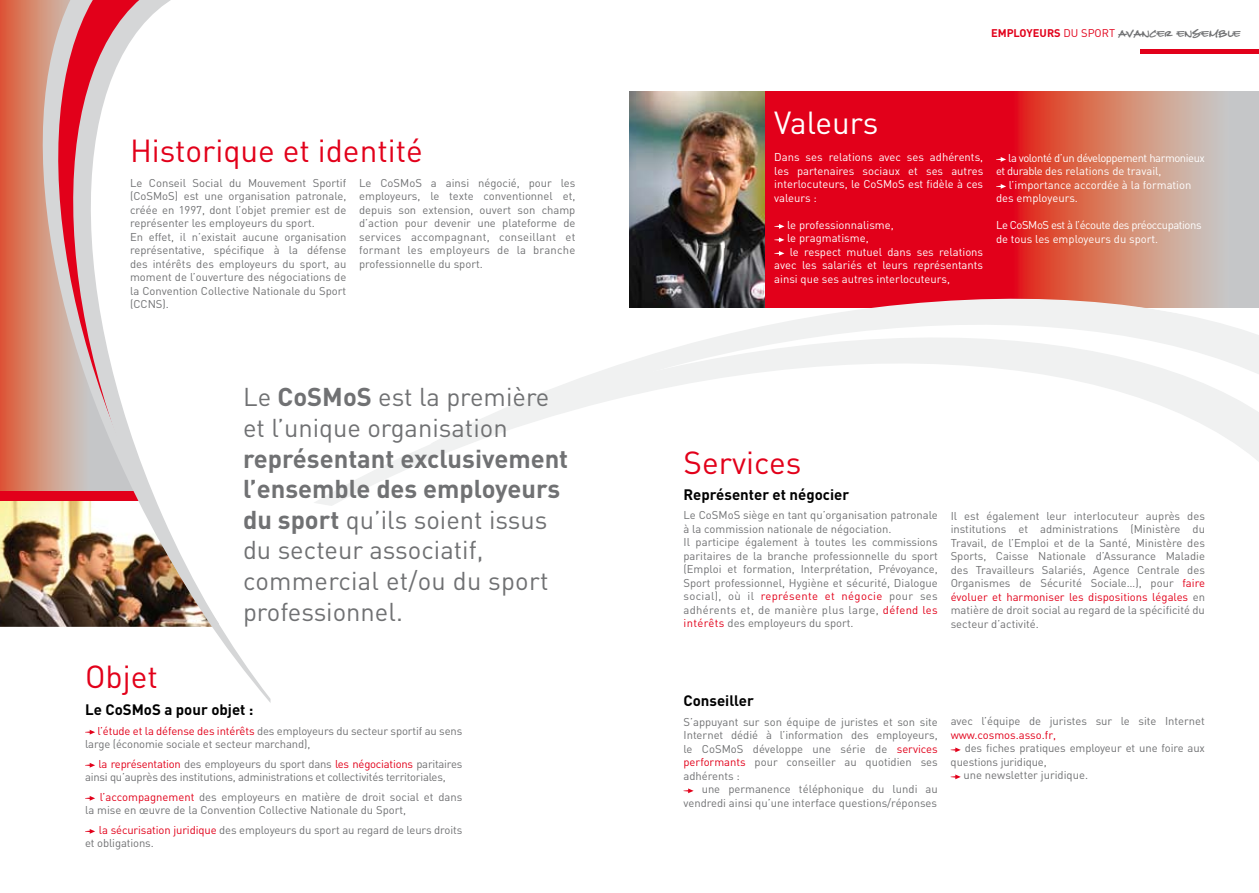
<style>
.page{position:relative;width:1259px;height:893px;background:#fff}
.page>*{position:absolute;margin:0;border:0;box-sizing:border-box;transform-origin:0 0}
.t1{font:31.5px "DIN";color:#e2001a}
.t2{font:31.5px "DIN";letter-spacing:-.005em;color:#fff}
.t3{font:25.5px/30.6px "DIN";color:#707173}
.t4{font:700 15px "DIN";color:#000}
.t5{font:12.15px "Divine";color:#707173}
.t6{font:11.25px/13.5px "DIN";color:#707173}
.t7{font:11.25px/13.5px "DIN";color:#fff;text-align:justify}
.t8{font:11.25px/13.5px "DIN";letter-spacing:-.02em;color:#707173}
.t9{font:11.25px/13.5px "DIN";letter-spacing:-.04em;color:#fff}
.t10{font:11.25px "DIN";color:#e2001a}
.s1{font-weight:700}
.s2{color:#e2001a}
.s3{font-family:"DIN";font-weight:700;font-size:11.1px;color:#e2001a}
.s4{font-family:"DIN";font-size:11.1px;color:#e2001a}
</style>
<div class="page">
<img style="left:0;top:507px;width:43px;height:120px">
<svg style="left:683px;top:788px;width:10px;height:5px"></svg>
<svg style="left:950px;top:747px;width:10px;height:5px"></svg>
<svg style="left:950px;top:774px;width:10px;height:5px"></svg>
<svg style="left:765px;top:91px;width:494px;height:159px;background:#db4247"></svg>
<svg style="left:765px;top:250px;width:494px;height:39px;background:#da4349"></svg>
<svg style="left:314px;top:289px;width:945px;height:217px"></svg>
<svg style="left:0;top:0;width:43px;height:507px;background:#d97558"></svg>
<svg style="left:43px;top:0;width:227px;height:702px"></svg>
<svg style="left:85px;top:730px;width:10px;height:5px"></svg>
<svg style="left:85px;top:763px;width:10px;height:5px"></svg>
<svg style="left:85px;top:796px;width:10px;height:5px"></svg>
<svg style="left:85px;top:829px;width:10px;height:5px"></svg>
<div style="left:1140px;top:49px;width:119px;height:5px;background:#e2001a"></div>
<svg style="left:774px;top:224px;width:10px;height:5px"></svg>
<svg style="left:774px;top:237px;width:10px;height:5px"></svg>
<svg style="left:774px;top:251px;width:10px;height:5px"></svg>
<svg style="left:996px;top:157px;width:10px;height:5px"></svg>
<svg style="left:996px;top:184px;width:10px;height:5px"></svg>
<img style="left:629px;top:91px;width:136px;height:216px">
<h1 class="t1" style="left:130px;top:131px;width:294px">Historique et identité</h1>
<p class="t6" style="left:130px;top:176px;width:218px">Le Conseil Social du Mouvement Sportif (CoSMoS) est une organisation patronale, créée en 1997, dont l’objet premier est de représenter les employeurs du sport.<br>En effet, il n’existait aucune organisation représentative, spécifique à la défense des intérêts des employeurs du sport, au moment de l’ouverture des négociations de la Convention Collective Nationale du Sport (CCNS).</p>
<p class="t6" style="left:359px;top:176px;width:218px;text-align:justify">Le CoSMoS a ainsi négocié, pour les employeurs, le texte conventionnel et, depuis son extension, ouvert son champ d’action pour devenir une plateforme de services accompagnant, conseillant et formant les employeurs de la branche professionnelle du sport.</p>
<h2 class="t3" style="left:243px;top:381px;width:308px">Le <span class="s1">CoSMoS</span> est la première et l’unique organisation</h2>
<h2 class="t3" style="left:243px;top:443px;width:327px"><span class="s1">représentant exclusivement l’ensemble des employeurs du sport</span> qu’ils soient issus du secteur associatif, commercial et/ou du sport professionnel.</h2>
<h1 class="t1" style="left:85px;top:657px;width:74px">Objet</h1>
<h3 class="t4" style="left:85px;top:700px;width:170px">Le CoSMoS a pour objet :</h3>
<p class="t6" style="left:85px;top:723px;width:379px;text-indent:12px"><span class="s2">l’étude et la défense des intérêts</span> des employeurs du secteur sportif au sens large (économie sociale et secteur marchand),</p>
<p class="t8" style="left:85px;top:757px;width:379px;text-indent:13px"><span class="s2">la représentation</span> des employeurs du sport dans <span class="s2">les négociations</span> paritaires ainsi qu’auprès des institutions, administrations et collectivités territoriales,</p>
<p class="t6" style="left:85px;top:790px;width:379px;text-indent:15px"><span class="s2">l’accompagnement</span> des employeurs en matière de droit social et dans la mise en œuvre de la Convention Collective Nationale du Sport,</p>
<p class="t6" style="left:85px;top:823px;width:379px;text-indent:14px"><span class="s2">la sécurisation juridique</span> des employeurs du sport au regard de leurs droits et obligations.</p>
<p class="t5" style="left:991px;top:26px;width:251px"><span class="s3">EMPLOYEURS</span> <span class="s4">DU SPORT</span> Avancer ensemble</p>
<h1 class="t2" style="left:774px;top:103px;width:106px">Valeurs</h1>
<p class="t7" style="left:774px;top:150px;width:210px">Dans ses relations avec ses adhérents, les partenaires sociaux et ses autres interlocuteurs, le CoSMoS est fidèle à ces valeurs :</p>
<p class="t7" style="left:787px;top:218px;width:108px">le professionnalisme,</p>
<p class="t7" style="left:787px;top:231px;width:83px">le pragmatisme,</p>
<p class="t7" style="left:789px;top:245px;width:195px">le respect mutuel dans ses relations</p>
<p class="t7" style="left:774px;top:258px;width:210px">avec les salariés et leurs représentants</p>
<p class="t7" style="left:774px;top:272px;width:177px">ainsi que ses autres interlocuteurs,</p>
<p class="t9" style="left:996px;top:151px;width:210px;text-indent:12px">la volonté d’un développement harmonieux et durable des relations de travail,</p>
<p class="t7" style="left:996px;top:178px;width:197px;text-indent:13px">l’importance accordée à la formation des employeurs.</p>
<p class="t9" style="left:996px;top:218px;width:207px">Le CoSMoS est à l’écoute des préoccupations de tous les employeurs du sport.</p>
<h1 class="t1" style="left:683px;top:443px;width:119px">Services</h1>
<h3 class="t4" style="left:683px;top:484px;width:167px">Représenter et négocier</h3>
<p class="t6" style="left:683px;top:508px;width:256px">Le CoSMoS siège en tant qu’organisation patronale à la commission nationale de négociation.<br>Il participe également à toutes les commissions paritaires de la branche professionnelle du sport (Emploi et formation, Interprétation, Prévoyance, Sport professionnel, Hygiène et sécurité, Dialogue social), où il <span class="s2">représente et négocie</span> pour ses adhérents et, de manière plus large, <span class="s2">défend les intérêts</span> des employeurs du sport.</p>
<p class="t6" style="left:950px;top:509px;width:256px;text-align:justify">Il est également leur interlocuteur auprès des institutions et administrations (Ministère du Travail, de l’Emploi et de la Santé, Ministère des Sports, Caisse Nationale d’Assurance Maladie des Travailleurs Salariés, Agence Centrale des Organismes de Sécurité Sociale…), pour <span class="s2">faire évoluer et harmoniser les dispositions légales</span> en matière de droit social au regard de la spécificité du secteur d’activité.</p>
<h3 class="t4" style="left:683px;top:691px;width:72px">Conseiller</h3>
<p class="t6" style="left:683px;top:715px;width:256px;text-align:justify">S’appuyant sur son équipe de juristes et son site Internet dédié à l’information des employeurs, le CoSMoS développe une série de <span class="s2">services performants</span> pour conseiller au quotidien ses adhérents :</p>
<p class="t6" style="left:683px;top:782px;width:256px;text-align:right">une permanence téléphonique du lundi au vendredi ainsi qu’une interface questions/réponses</p>
<p class="t6" style="left:950px;top:714px;width:256px">avec l’équipe de juristes sur le site Internet</p>
<p class="t10" style="left:950px;top:728px;width:107px">www.cosmos.asso.fr,</p>
<p class="t6" style="left:964px;top:741px;width:242px">des fiches pratiques employeur et une foire aux</p>
<p class="t6" style="left:950px;top:755px;width:98px">questions juridique,</p>
<p class="t6" style="left:963px;top:768px;width:126px">une newsletter juridique.</p>
</div>
